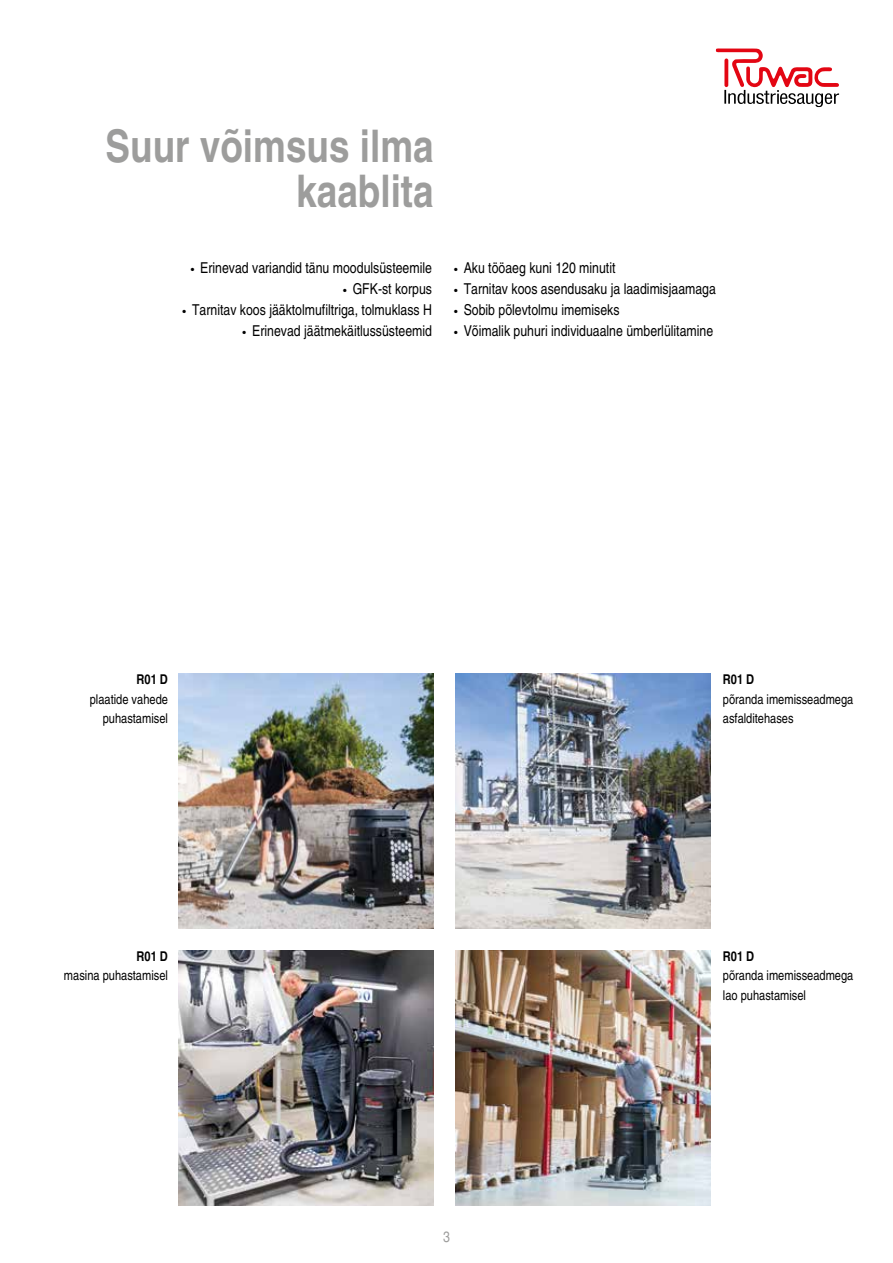
<style>
.page{position:relative;width:893px;height:1263px;background:#fff}
.page>*{position:absolute;margin:0;border:0;box-sizing:border-box;transform-origin:0 0}
.t1{font:700 condensed 45px/45px "Helvetica";color:#9d9d9c;text-align:right}
.t2{font:condensed 15px "Helvetica";color:#000}
.t3{font:condensed 15px "Helvetica";color:#9d9d9c}
.t4{font:condensed 13.5px/19.5px "Helvetica";color:#000}
.t5{font:700 condensed 13.5px "Helvetica";color:#000}
</style>
<div class="page">
<hr style="left:0;top:0;width:1px;height:1263px;background:#000">
<img style="left:0;top:228px;width:1px;height:948px">
<svg style="left:716px;top:48px;width:123px;height:59px"></svg>
<img style="left:179px;top:674px;width:255px;height:255px">
<img style="left:179px;top:950px;width:255px;height:255px">
<img style="left:455px;top:674px;width:255px;height:255px">
<img style="left:455px;top:950px;width:255px;height:255px">
<h1 class="t1" style="left:106px;top:123px;width:330px">Suur võimsus ilma kaablita</h1>
<p class="t2" style="left:191px;top:259px;width:243px">● Erinevad variandid tänu moodulsüsteemile</p>
<p class="t2" style="left:343px;top:280px;width:90px">● GFK-st korpus</p>
<p class="t2" style="left:183px;top:301px;width:251px">● Tarnitav koos jääktolmufiltriga, tolmuklass H</p>
<p class="t2" style="left:243px;top:322px;width:191px">● Erinevad jäätmekäitlussüsteemid</p>
<p class="t2" style="left:454px;top:259px;width:163px">● Aku tööaeg kuni 120 minutit</p>
<p class="t2" style="left:454px;top:280px;width:263px">● Tarnitav koos asendusaku ja laadimisjaamaga</p>
<p class="t2" style="left:454px;top:301px;width:167px">● Sobib põlevtolmu imemiseks</p>
<p class="t2" style="left:454px;top:322px;width:261px">● Võimalik puhuri individuaalne ümberlülitamine</p>
<p class="t5" style="left:137px;top:671px;width:33px">R01 D</p>
<p class="t4" style="left:90px;top:689px;width:80px;text-align:right">plaatide vahede puhastamisel</p>
<p class="t5" style="left:137px;top:947px;width:33px">R01 D</p>
<p class="t4" style="left:64px;top:965px;width:105px">masina puhastamisel</p>
<p class="t3" style="left:443px;top:1228px;width:8px">3</p>
<p class="t5" style="left:723px;top:671px;width:33px">R01 D</p>
<p class="t4" style="left:723px;top:689px;width:132px">põranda imemisseadmega asfalditehases</p>
<p class="t5" style="left:723px;top:947px;width:33px">R01 D</p>
<p class="t4" style="left:723px;top:965px;width:132px">põranda imemisseadmega lao puhastamisel</p>
</div>
